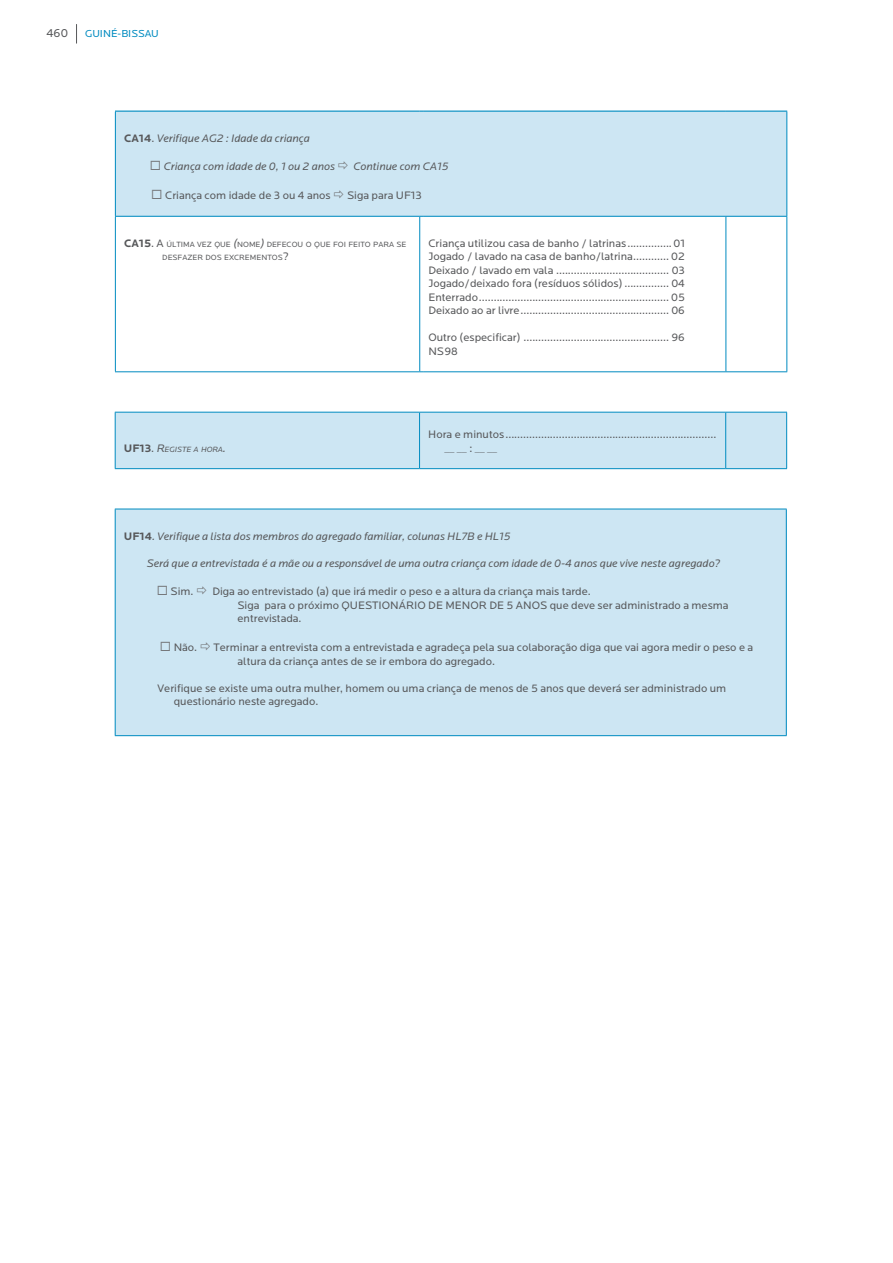
<style>
.page{position:relative;width:893px;height:1263px;background:#fff}
.page>*{position:absolute;margin:0;border:0;box-sizing:border-box;transform-origin:0 0}
.t1{font:12px "Locator";color:#57585a}
.t2{font:11.25px/13.5px "Locator";color:#57585a}
.t3{font:italic 11.25px "Locator";color:#57585a}
.t4{font:10.5px "Locator";color:#008bc0}
.t5{font:7.8px/13.5px "Locator";color:#57585a}
.t6{font:italic 7.8px "Locator";color:#57585a}
.s1{font-weight:700;font-style:normal}
.s2{font-style:normal}
.s3{color:#76787b}
.s4{font-weight:700;font-size:11.25px}
.s5{font-size:11.25px}
.s6{font-style:italic;font-size:11.25px}
.s7{font-weight:700;font-style:normal;font-size:11.25px}
.s8{font-style:normal;font-size:11.25px}
</style>
<div class="page">
<svg style="left:76px;top:24px;width:1px;height:19px"></svg>
<div style="left:115px;top:111px;width:672px;height:105px;background:#cde6f3"></div>
<hr style="left:115px;top:216px;width:305px;height:1px;background:#008bc0">
<hr style="left:419px;top:217px;width:1px;height:154px;background:#008bc0">
<hr style="left:424px;top:216px;width:302px;height:1px;background:#008bc0">
<hr style="left:726px;top:216px;width:61px;height:1px;background:#008bc0">
<hr style="left:725px;top:217px;width:1px;height:154px;background:#008bc0">
<hr style="left:115px;top:112px;width:1px;height:104px;background:#008bc0">
<hr style="left:786px;top:112px;width:1px;height:104px;background:#008bc0">
<hr style="left:115px;top:217px;width:1px;height:154px;background:#008bc0">
<hr style="left:786px;top:217px;width:1px;height:154px;background:#008bc0">
<hr style="left:115px;top:371px;width:305px;height:1px;background:#008bc0">
<hr style="left:424px;top:371px;width:302px;height:1px;background:#008bc0">
<hr style="left:726px;top:371px;width:61px;height:1px;background:#008bc0">
<hr style="left:115px;top:111px;width:305px;height:1px;background:#008bc0">
<hr style="left:424px;top:111px;width:302px;height:1px;background:#008bc0">
<hr style="left:726px;top:111px;width:61px;height:1px;background:#008bc0">
<div style="left:116px;top:413px;width:670px;height:55px;background:#cde6f3"></div>
<hr style="left:419px;top:412px;width:1px;height:56px;background:#008bc0">
<hr style="left:725px;top:412px;width:1px;height:56px;background:#008bc0">
<hr style="left:115px;top:412px;width:305px;height:1px;background:#008bc0">
<hr style="left:115px;top:412px;width:1px;height:56px;background:#008bc0">
<hr style="left:420px;top:412px;width:306px;height:1px;background:#008bc0">
<hr style="left:726px;top:412px;width:61px;height:1px;background:#008bc0">
<hr style="left:786px;top:412px;width:1px;height:56px;background:#008bc0">
<hr style="left:115px;top:468px;width:305px;height:1px;background:#008bc0">
<hr style="left:420px;top:468px;width:306px;height:1px;background:#008bc0">
<hr style="left:726px;top:468px;width:61px;height:1px;background:#008bc0">
<div style="left:115px;top:509px;width:671px;height:227px;background:#cde6f3"></div>
<hr style="left:115px;top:735px;width:672px;height:1px;background:#008bc0">
<hr style="left:115px;top:509px;width:672px;height:1px;background:#008bc0">
<hr style="left:115px;top:509px;width:1px;height:226px;background:#008bc0">
<hr style="left:786px;top:509px;width:1px;height:226px;background:#008bc0">
<p class="t1" style="left:46px;top:26px;width:23px">460</p>
<p class="t4" style="left:85px;top:27px;width:75px">GUINÉ-BISSAU</p>
<p class="t3" style="left:124px;top:131px;width:187px"><span class="s1">CA14</span><span class="s2">.</span> Verifique AG2 : Idade da criança</p>
<p class="t3" style="left:150px;top:160px;width:186px"><span class="s3">◻</span> Criança com idade de 0, 1 ou 2 anos</p>
<p class="t3" style="left:353px;top:160px;width:96px">Continue com CA15</p>
<p class="t2" style="left:151px;top:188px;width:181px"><span class="s3">◻</span> Criança com idade de 3 ou 4 anos</p>
<p class="t2" style="left:347px;top:188px;width:76px">Siga para UF13</p>
<p class="t5" style="left:162px;top:237px;width:246px;text-indent:-38px"><span class="s4">CA15</span><span class="s5">. A</span> ÚLTI MA VEZ QUE <span class="s6">(</span>NOME<span class="s6">)</span> DEFECOU O QUE FOI FEITO PARA SE<br>DESFAZER DOS EXCREMENTOS<span class="s5">?</span></p>
<p class="t2" style="left:428px;top:236px;width:258px;text-align:justify">Criança utilizou casa de banho / latrinas...............01<br>Jogado / lavado na casa de banho/latrina............ 02<br>Deixado / lavado em vala ...................................... 03<br>Jogado/deixado fora (resíduos sólidos) ............... 04<br>Enterrado................................................................ 05<br>Deixado ao ar livre.................................................. 06</p>
<p class="t2" style="left:428px;top:330px;width:258px">Outro (especificar) ................................................. 96<br>NS98</p>
<p class="t6" style="left:124px;top:445px;width:103px"><span class="s7">U F13</span><span class="s8">.</span> <span class="s5">R</span>EGISTE A HORA<span class="s5">.</span></p>
<p class="t2" style="left:444px;top:428px;width:273px;text-indent:-16px">Hora e minutos....................................................................... __ __ : __ __</p>
<p class="t3" style="left:124px;top:529px;width:388px"><span class="s1">UF14</span>. Verifique a lista dos membros do agregado familiar, colunas HL7B e HL15</p>
<p class="t3" style="left:147px;top:556px;width:575px">Será que a entrevistada é a mãe ou a responsável de uma outra criança com idade de 0-4 anos que vive neste agregado?</p>
<p class="t2" style="left:157px;top:584px;width:38px"><span class="s3">◻</span> Sim.</p>
<p class="t2" style="left:238px;top:584px;width:492px;text-indent:-25px">Diga ao entrevistado (a) que irá medir o peso e a altura da criança mais tarde.<br>Siga para o próximo QUESTIONÁRIO DE MENOR DE 5 ANOS que deve ser administrado a mesma entrevistada.</p>
<p class="t2" style="left:160px;top:640px;width:39px"><span class="s3">◻</span> Não.</p>
<p class="t2" style="left:237px;top:640px;width:517px;text-indent:-24px">Terminar a entrevista com a entrevistada e agradeça pela sua colaboração diga que vai agora medir o peso e a altura da criança antes de se ir embora do agregado.</p>
<p class="t2" style="left:174px;top:681px;width:554px;text-indent:-16px">Verifique se existe uma outra mulher, homem ou uma criança de menos de 5 anos que deverá ser administrado um questionário neste agregado.</p>
</div>
